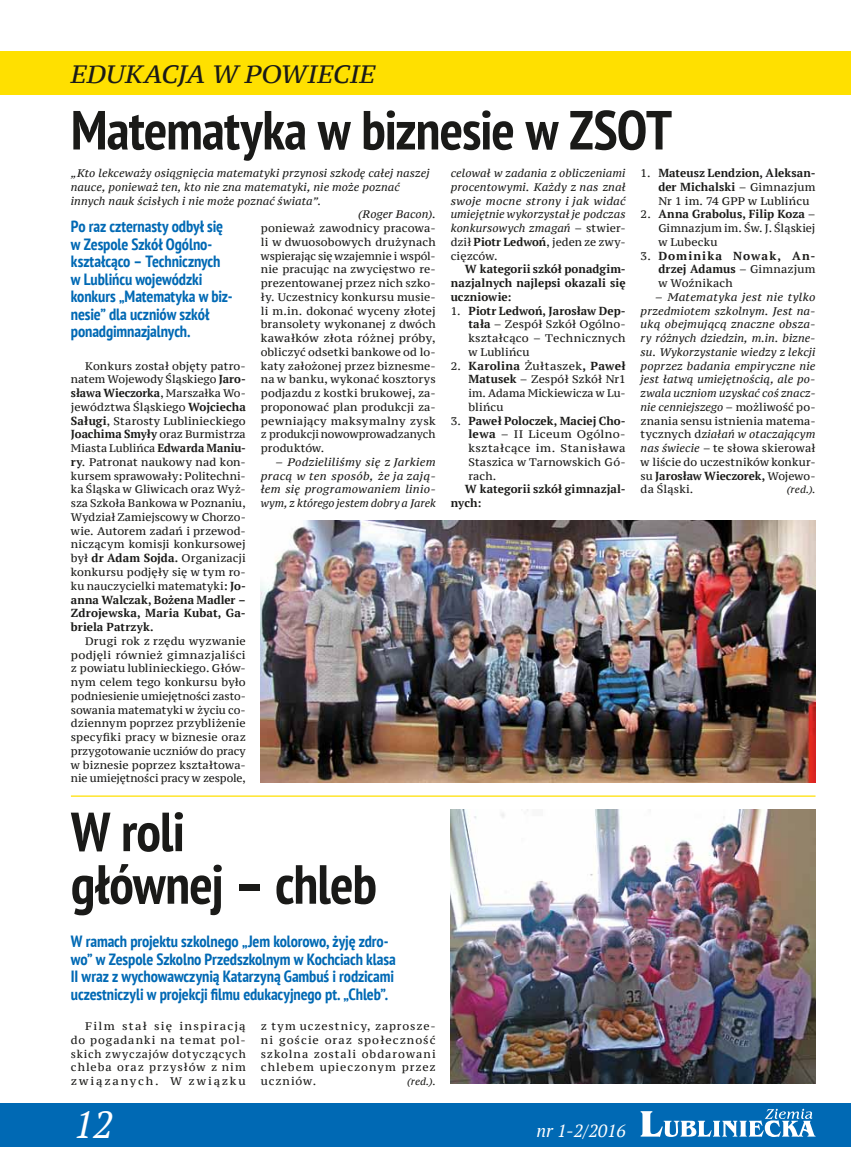
<style>
.page{position:relative;width:851px;height:1170px;background:#fff}
.page>*{position:absolute;margin:0;border:0;box-sizing:border-box;transform-origin:0 0}
.t1{font:700 condensed 55px/52.5px "PT Sans";letter-spacing:-.015em;color:#1a1a18}
.t2{font:italic 37.5px "PT Serif";color:#fff}
.t3{font:italic 25px "PT Serif Caption";letter-spacing:-.01em;color:#1a1a18}
.t4{font:italic 17.5px "PT Serif";color:#fff}
.t5{font:700 condensed 16.25px/17.5px "PT Sans";letter-spacing:-.005em;color:#0069b4}
.t6{font:700 11.62px/13.8px "PT Serif";letter-spacing:.005em;color:#1a1a18;text-align:justify}
.t7{font:700 11.62px/13.8px "PT Serif";letter-spacing:.07em;color:#1a1a18;text-align:right}
.t8{font:700 11.62px "PT Serif";letter-spacing:.025em;color:#1a1a18}
.t9{font:11px/13.8px "PT Serif Caption";letter-spacing:.015em;color:#1a1a18;text-align:justify}
.t10{font:italic 11px/13.8px "PT Serif Caption";letter-spacing:.01em;color:#1a1a18;text-align:justify}
.t11{font:italic 10px "PT Serif Caption";letter-spacing:.01em;color:#1a1a18}
.s1{font-family:"PT Serif Caption";font-weight:400;font-size:11px}
.s2{font-style:normal}
.s3{font-family:"PT Serif";font-weight:700;font-style:normal;font-size:11.62px}
.s4{font-family:"PT Serif";font-weight:700;font-size:11.62px}
</style>
<div class="page">
<div style="left:0;top:1103px;width:850px;height:43px;background:#0069b4"></div>
<svg style="left:640px;top:1108px;width:175px;height:28px"></svg>
<div style="left:0;top:51px;width:850px;height:43px;background:#ffe000"></div>
<img style="left:261px;top:521px;width:554px;height:261px">
<hr style="left:71px;top:795px;width:744px;height:1px;background:#ffe000">
<img style="left:450px;top:809px;width:365px;height:274px">
<h3 class="t3" style="left:71px;top:58px;width:306px">EDUKACJA W POWIECIE</h3>
<h1 class="t1" style="left:71px;top:103px;width:602px">Matematyka w biznesie w ZSOT</h1>
<p class="t10" style="left:71px;top:166px;width:360px">„Kto lekceważy osiągnięcia matematyki przynosi szkodę całej naszej</p>
<p class="t10" style="left:71px;top:180px;width:330px">nauce, ponieważ ten, kto nie zna matematyki, nie może poznać</p>
<p class="t10" style="left:71px;top:194px;width:252px">innych nauk ścisłych i nie może poznać świata”.</p>
<p class="t10" style="left:358px;top:207px;width:79px">(Roger Bacon).</p>
<p class="t9" style="left:261px;top:221px;width:176px">ponieważ zawodnicy pracowa&shy;li w dwuosobowych drużynach wspierając się wzajemnie i wspól&shy;nie pracując na zwycięstwo re&shy;prezentowanej przez nich szko&shy;ły. Uczestnicy konkursu musie&shy;li m.in. dokonać wyceny złotej bransolety wykonanej z dwóch kawałków złota różnej próby, obliczyć odsetki bankowe od lo&shy;katy założonej przez biznesme&shy;na w banku, wykonać kosztorys podjazdu z kostki brukowej, za&shy;proponować plan produkcji za&shy;pewniający maksymalny zysk z produkcji nowowprowadzanych produktów.</p>
<p class="t10" style="left:261px;top:455px;width:176px;text-indent:14px">– Podzieliliśmy się z Jarkiem pracą w ten sposób, że ja zają&shy;łem się programowaniem linio&shy;wym, z którego jestem dobry a Jarek</p>
<p class="t6" style="left:640px;top:166px;width:176px;text-align:right"><span class="s1">1.</span> Mateusz Lendzion, Aleksan&shy;der Michalski <span class="s1">– Gimnazjum</span></p>
<p class="t9" style="left:658px;top:194px;width:153px">Nr 1 im. 74 GPP w Lublińcu</p>
<p class="t6" style="left:640px;top:207px;width:176px"><span class="s1">2.</span> Anna Grabolus, Filip Koza <span class="s1">–</span></p>
<p class="t9" style="left:658px;top:221px;width:159px">Gimnazjum im. Św. J. Śląskiej w Lubecku</p>
<p class="t7" style="left:640px;top:248px;width:176px"><span class="s1">3.</span> Dominika Nowak, An&shy;drzej Adamus <span class="s1">– Gimnazjum</span></p>
<p class="t9" style="left:658px;top:276px;width:76px">w Woźnikach</p>
<p class="t10" style="left:640px;top:290px;width:176px;text-indent:14px">– Matematyka jest nie tylko przedmiotem szkolnym. Jest na&shy;uką obejmującą znaczne obsza&shy;ry różnych dziedzin, m.in. bizne&shy;su. Wykorzystanie wiedzy z lekcji poprzez badania empiryczne nie jest łatwą umiejętnością, ale po&shy;zwala uczniom uzyskać coś znacz&shy;nie cenniejszego <span class="s2">– możliwość po&shy;znania sensu istnienia matema&shy;tycznych dz</span>iałań w otaczającym nas świecie – <span class="s2">te słowa skierował w liście do uczestników konkur-</span></p>
<p class="t6" style="left:640px;top:468px;width:176px"><span class="s1">su</span> Jarosław Wieczorek, <span class="s1">Wojewo-</span></p>
<p class="t9" style="left:640px;top:482px;width:54px">da Śląski.</p>
<p class="t11" style="left:786px;top:483px;width:30px">(red.).</p>
<p class="t10" style="left:450px;top:166px;width:176px">celował w zadania z obliczeniami procentowymi. Każdy z nas znał swoje mocne strony i jak widać umiejętnie wykorzystał je podczas konkursowych zmagań <span class="s2">– stwier&shy;dził</span> <span class="s3">Piotr Ledwoń</span><span class="s2">, jeden ze zwy&shy;cięzców.</span></p>
<p class="t6" style="left:450px;top:262px;width:176px;text-indent:14px">W kategorii szkół ponadgim&shy;nazjalnych najlepsi okazali się uczniowie:</p>
<p class="t6" style="left:450px;top:303px;width:176px"><span class="s1">1.</span> Piotr Ledwoń, Jarosław Dep-</p>
<p class="t9" style="left:468px;top:317px;width:159px"><span class="s4">tała</span> – Zespół Szkół Ogólno&shy;kształcąco – Technicznych w Lublińcu</p>
<p class="t8" style="left:450px;top:357px;width:176px"><span class="s1">2.</span> Karolina <span class="s1">Żułtaszek</span>, Paweł</p>
<p class="t9" style="left:468px;top:372px;width:159px"><span class="s4">Matusek</span> – Zespół Szkół Nr1 im. Adama Mickiewicza w Lu&shy;blińcu</p>
<p class="t6" style="left:450px;top:413px;width:176px"><span class="s1">3.</span> Paweł Poloczek, Maciej Cho-</p>
<p class="t9" style="left:468px;top:427px;width:159px"><span class="s4">lewa</span> – II Liceum Ogólno&shy;kształcące im. Stanisława Staszica w Tarnowskich Gó&shy;rach.</p>
<p class="t6" style="left:450px;top:482px;width:176px;text-indent:14px">W kategorii szkół gimnazjal&shy;nych:</p>
<h3 class="t5" style="left:71px;top:217px;width:163px">Po raz czternasty odbył się w Zespole Szkół Ogólno&shy;kształcąco – Technicznych w Lublińcu wojewódzki konkurs „Matematyka w biz&shy;nesie” dla uczniów szkół ponadgimnazjalnych.</h3>
<p class="t9" style="left:71px;top:359px;width:176px;text-align:right">Konkurs został objęty patro&shy;natem Wojewody Śląskiego <span class="s4">Jaro-</span></p>
<p class="t6" style="left:71px;top:386px;width:176px">sława Wieczorka<span class="s1">, Marszałka Wo-</span></p>
<p class="t9" style="left:71px;top:400px;width:176px">jewództwa Śląskiego <span class="s4">Wojciecha Saługi</span>, Starosty Lublinieckiego <span class="s4">Joachima Smyły</span> oraz Burmistrza Miasta Lublińca <span class="s4">Edwarda Maniu&shy;ry</span>. Patronat naukowy nad kon&shy;kursem sprawowały: Politechni&shy;ka Śląska w Gliwicach oraz Wyż&shy;sza Szkoła Bankowa w Poznaniu, Wydział Zamiejscowy w Chorzo&shy;wie. Autorem zadań i przewod&shy;niczącym komisji konkursowej był <span class="s4">dr Adam Sojda.</span> Organizacji konkursu podjęły się w tym ro&shy;ku nauczycielki matematyki<span class="s4">: Jo-</span></p>
<p class="t6" style="left:71px;top:592px;width:176px">anna Walczak, Bożena Madler – Zdrojewska, Maria Kubat, Ga&shy;briela Patrzyk.</p>
<p class="t9" style="left:71px;top:634px;width:176px;text-indent:14px">Drugi rok z rzędu wyzwanie podjęli również gimnazjaliści z powiatu lublinieckiego. Głów&shy;nym celem tego konkursu było podniesienie umiejętności zasto&shy;sowania matematyki w życiu co&shy;dziennym poprzez przybliżenie specyfiki pracy w biznesie oraz przygotowanie uczniów do pracy w biznesie poprzez kształtowa&shy;nie umiejętności pracy w zespole,</p>
<h1 class="t1" style="left:71px;top:804px;width:307px">W roli<br>głównej – chleb</h1>
<h3 class="t5" style="left:71px;top:932px;width:326px">W ramach projektu szkolnego „Jem kolorowo, żyję zdro&shy;wo” w Zespole Szkolno Przedszkolnym w Kochciach klasa II wraz z wychowawczynią Katarzyną Gambuś i rodzicami uczestniczyli w projekcji filmu edukacyjnego pt. „Chleb”.</h3>
<p class="t9" style="left:71px;top:1019px;width:176px;text-indent:14px">Film stał się inspiracją do pogadanki na temat pol&shy;skich zwyczajów dotyczących chleba oraz przysłów z nim związanych. W związku</p>
<h2 class="t2" style="left:74px;top:1100px;width:41px">12</h2>
<p class="t9" style="left:261px;top:1019px;width:176px">z tym uczestnicy, zaprosze&shy;ni goście oraz społeczność szkolna zostali obdarowani chlebem upieczonym przez uczniów.</p>
<p class="t11" style="left:407px;top:1074px;width:30px">(red.).</p>
<h3 class="t4" style="left:536px;top:1119px;width:91px">nr 1-2/2016</h3>
</div>
